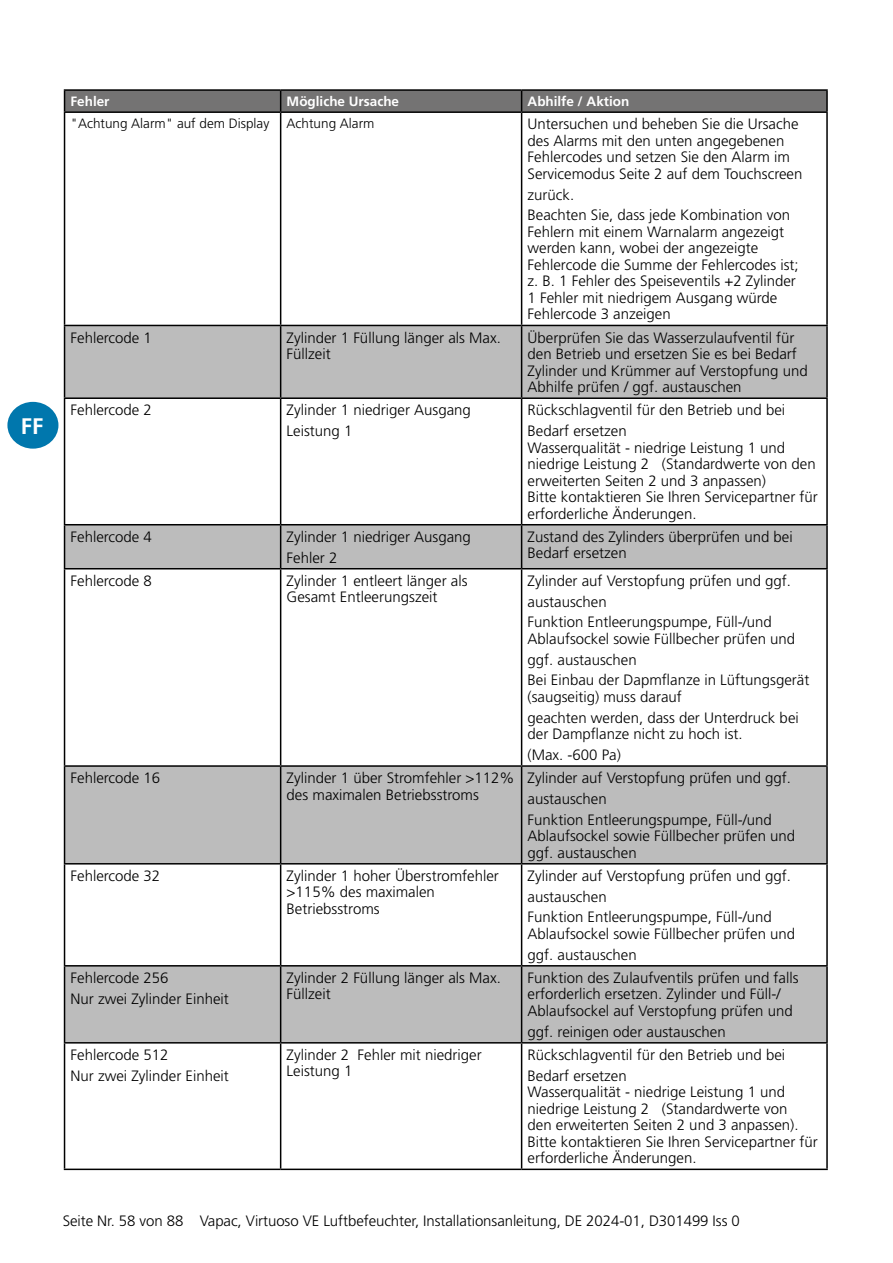
<style>
.page{position:relative;width:893px;height:1263px;background:#fff}
.page>*{position:absolute;margin:0;border:0;box-sizing:border-box;transform-origin:0 0}
.t1{font:700 22.5px "Frutiger LT Pro";color:#fff}
.t2{font:300 15px/16.5px "Frutiger LT Pro";color:#000}
.t3{font:300 13.5px "Frutiger LT Pro";color:#000}
.t4{font:700 13.5px "Frutiger LT Pro";color:#fff}
</style>
<div class="page">
<div style="left:7px;top:402px;width:51px;height:47px;background:#0077ad;border-radius:50%"></div>
<svg style="left:65px;top:326px;width:761px;height:716px"></svg>
<hr style="left:64px;top:89px;width:217px;height:2px;background:#000">
<hr style="left:281px;top:89px;width:241px;height:2px;background:#000">
<hr style="left:522px;top:89px;width:306px;height:2px;background:#000">
<div style="left:64px;top:90px;width:763px;height:21px;background:#747373"></div>
<hr style="left:826px;top:91px;width:2px;height:20px;background:#000">
<hr style="left:64px;top:111px;width:217px;height:2px;background:#000">
<hr style="left:64px;top:113px;width:1px;height:212px;background:#000">
<hr style="left:281px;top:111px;width:241px;height:2px;background:#000">
<hr style="left:280px;top:113px;width:1px;height:212px;background:#000">
<hr style="left:522px;top:111px;width:306px;height:2px;background:#000">
<hr style="left:521px;top:113px;width:1px;height:212px;background:#000">
<hr style="left:826px;top:113px;width:2px;height:212px;background:#000">
<hr style="left:64px;top:325px;width:217px;height:1px;background:#000">
<hr style="left:64px;top:326px;width:1px;height:71px;background:#000">
<hr style="left:281px;top:325px;width:241px;height:1px;background:#000">
<hr style="left:280px;top:326px;width:1px;height:71px;background:#000">
<hr style="left:522px;top:325px;width:306px;height:1px;background:#000">
<hr style="left:521px;top:326px;width:1px;height:71px;background:#000">
<hr style="left:826px;top:326px;width:2px;height:71px;background:#000">
<hr style="left:64px;top:397px;width:217px;height:2px;background:#000">
<hr style="left:64px;top:399px;width:1px;height:125px;background:#000">
<hr style="left:281px;top:397px;width:241px;height:2px;background:#000">
<hr style="left:280px;top:399px;width:1px;height:125px;background:#000">
<hr style="left:522px;top:397px;width:306px;height:2px;background:#000">
<hr style="left:521px;top:399px;width:1px;height:125px;background:#000">
<hr style="left:826px;top:399px;width:2px;height:125px;background:#000">
<hr style="left:64px;top:524px;width:217px;height:1px;background:#000">
<hr style="left:64px;top:525px;width:1px;height:43px;background:#000">
<hr style="left:281px;top:524px;width:241px;height:1px;background:#000">
<hr style="left:280px;top:525px;width:1px;height:43px;background:#000">
<hr style="left:522px;top:524px;width:306px;height:1px;background:#000">
<hr style="left:521px;top:525px;width:1px;height:43px;background:#000">
<hr style="left:826px;top:525px;width:2px;height:43px;background:#000">
<hr style="left:64px;top:568px;width:217px;height:1px;background:#000">
<hr style="left:64px;top:569px;width:1px;height:196px;background:#000">
<hr style="left:281px;top:568px;width:241px;height:1px;background:#000">
<hr style="left:280px;top:569px;width:1px;height:196px;background:#000">
<hr style="left:522px;top:568px;width:306px;height:1px;background:#000">
<hr style="left:521px;top:569px;width:1px;height:196px;background:#000">
<hr style="left:826px;top:569px;width:2px;height:196px;background:#000">
<hr style="left:64px;top:765px;width:217px;height:2px;background:#000">
<hr style="left:64px;top:767px;width:1px;height:96px;background:#000">
<hr style="left:281px;top:765px;width:241px;height:2px;background:#000">
<hr style="left:280px;top:767px;width:1px;height:96px;background:#000">
<hr style="left:522px;top:765px;width:306px;height:2px;background:#000">
<hr style="left:521px;top:767px;width:1px;height:96px;background:#000">
<hr style="left:826px;top:767px;width:2px;height:96px;background:#000">
<hr style="left:64px;top:863px;width:217px;height:1px;background:#000">
<hr style="left:64px;top:864px;width:1px;height:101px;background:#000">
<hr style="left:281px;top:863px;width:241px;height:1px;background:#000">
<hr style="left:280px;top:864px;width:1px;height:101px;background:#000">
<hr style="left:522px;top:863px;width:306px;height:1px;background:#000">
<hr style="left:521px;top:864px;width:1px;height:101px;background:#000">
<hr style="left:826px;top:864px;width:2px;height:101px;background:#000">
<hr style="left:64px;top:965px;width:217px;height:1px;background:#000">
<hr style="left:64px;top:966px;width:1px;height:76px;background:#000">
<hr style="left:281px;top:965px;width:241px;height:1px;background:#000">
<hr style="left:280px;top:966px;width:1px;height:76px;background:#000">
<hr style="left:522px;top:965px;width:306px;height:1px;background:#000">
<hr style="left:521px;top:966px;width:1px;height:76px;background:#000">
<hr style="left:826px;top:966px;width:2px;height:76px;background:#000">
<hr style="left:64px;top:1042px;width:217px;height:1px;background:#000">
<hr style="left:64px;top:1043px;width:1px;height:125px;background:#000">
<hr style="left:281px;top:1042px;width:241px;height:1px;background:#000">
<hr style="left:280px;top:1043px;width:1px;height:125px;background:#000">
<hr style="left:522px;top:1042px;width:306px;height:1px;background:#000">
<hr style="left:521px;top:1043px;width:1px;height:125px;background:#000">
<hr style="left:826px;top:1043px;width:2px;height:125px;background:#000">
<hr style="left:64px;top:1168px;width:217px;height:2px;background:#000">
<hr style="left:281px;top:1168px;width:241px;height:2px;background:#000">
<hr style="left:522px;top:1168px;width:306px;height:2px;background:#000">
<h1 class="t1" style="left:21px;top:413px;width:24px">FF</h1>
<p class="t4" style="left:71px;top:94px;width:41px">Fehler</p>
<p class="t4" style="left:287px;top:94px;width:114px">Mögliche Ursache</p>
<p class="t4" style="left:528px;top:94px;width:103px">Abhilfe / Aktion</p>
<p class="t3" style="left:71px;top:116px;width:200px">"Achtung Alarm" auf dem Display</p>
<p class="t3" style="left:287px;top:116px;width:89px">Achtung Alarm</p>
<p class="t2" style="left:528px;top:116px;width:276px">Untersuchen und beheben Sie die Ursache des Alarms mit den unten angegebenen Fehlercodes und setzen Sie den Alarm im Servicemodus Seite 2 auf dem Touchscreen</p>
<p class="t2" style="left:528px;top:184px;width:264px;line-height:20.7px">zurück.<br>Beachten Sie, dass jede Kombination von</p>
<p class="t2" style="left:528px;top:224px;width:273px">Fehlern mit einem Warnalarm angezeigt werden kann, wobei der angezeigte Fehlercode die Summe der Fehlercodes ist; z. B. 1 Fehler des Speiseventils +2 Zylinder 1 Fehler mit niedrigem Ausgang würde Fehlercode 3 anzeigen</p>
<p class="t2" style="left:71px;top:329px;width:83px">Fehlercode 1</p>
<p class="t2" style="left:287px;top:329px;width:216px">Zylinder 1 Füllung länger als Max.<br>Füllzeit</p>
<p class="t2" style="left:528px;top:329px;width:282px">Überprüfen Sie das Wasserzulaufventil für den Betrieb und ersetzen Sie es bei Bedarf Zylinder und Krümmer auf Verstopfung und Abhilfe prüfen / ggf. austauschen</p>
<p class="t2" style="left:71px;top:402px;width:83px">Fehlercode 2</p>
<p class="t2" style="left:287px;top:400px;width:186px;line-height:20.7px">Zylinder 1 niedriger Ausgang<br>Leistung 1</p>
<p class="t2" style="left:528px;top:400px;width:259px;line-height:20.7px">Rückschlagventil für den Betrieb und bei<br>Bedarf ersetzen</p>
<p class="t2" style="left:528px;top:439px;width:292px">Wasserqualität - niedrige Leistung 1 und niedrige Leistung 2 (Standardwerte von den erweiterten Seiten 2 und 3 anpassen)<br>Bitte kontaktieren Sie Ihren Servicepartner für erforderliche Änderungen.</p>
<p class="t2" style="left:71px;top:529px;width:83px">Fehlercode 4</p>
<p class="t2" style="left:287px;top:526px;width:186px;line-height:20.7px">Zylinder 1 niedriger Ausgang<br>Fehler 2</p>
<p class="t2" style="left:528px;top:529px;width:267px">Zustand des Zylinders überprüfen und bei<br>Bedarf ersetzen</p>
<p class="t2" style="left:71px;top:573px;width:83px">Fehlercode 8</p>
<p class="t2" style="left:287px;top:573px;width:182px">Zylinder 1 entleert länger als<br>Gesamt Entleerungszeit</p>
<p class="t2" style="left:528px;top:570px;width:265px;line-height:20.7px">Zylinder auf Verstopfung prüfen und ggf. austauschen<br>Funktion Entleerungspumpe, Füll-/und</p>
<p class="t2" style="left:528px;top:628px;width:283px;line-height:20.7px">Ablaufsockel sowie Füllbecher prüfen und ggf. austauschen<br>Bei Einbau der Dapmflanze in Lüftungsgerät</p>
<p class="t2" style="left:528px;top:686px;width:273px;line-height:20.7px">(saugseitig) muss darauf<br>geachten werden, dass der Unterdruck bei</p>
<p class="t2" style="left:528px;top:724px;width:217px;line-height:20.7px">der Dampflanze nicht zu hoch ist. (Max. -600 Pa)</p>
<p class="t2" style="left:71px;top:770px;width:91px">Fehlercode 16</p>
<p class="t2" style="left:287px;top:770px;width:229px">Zylinder 1 über Stromfehler &gt;112% des maximalen Betriebsstroms</p>
<p class="t2" style="left:528px;top:768px;width:265px;line-height:20.7px">Zylinder auf Verstopfung prüfen und ggf. austauschen<br>Funktion Entleerungspumpe, Füll-/und</p>
<p class="t2" style="left:528px;top:828px;width:269px">Ablaufsockel sowie Füllbecher prüfen und ggf. austauschen</p>
<p class="t2" style="left:71px;top:868px;width:91px">Fehlercode 32</p>
<p class="t2" style="left:287px;top:868px;width:214px">Zylinder 1 hoher Überstromfehler &gt;115% des maximalen<br>Betriebsstroms</p>
<p class="t2" style="left:528px;top:865px;width:265px;line-height:20.7px">Zylinder auf Verstopfung prüfen und ggf. austauschen<br>Funktion Entleerungspumpe, Füll-/und</p>
<p class="t2" style="left:528px;top:923px;width:269px;line-height:20.7px">Ablaufsockel sowie Füllbecher prüfen und ggf. austauschen</p>
<p class="t2" style="left:71px;top:967px;width:160px;line-height:20.7px">Fehlercode 256<br>Nur zwei Zylinder Einheit</p>
<p class="t2" style="left:287px;top:970px;width:216px">Zylinder 2 Füllung länger als Max.<br>Füllzeit</p>
<p class="t2" style="left:528px;top:970px;width:272px">Funktion des Zulaufventils prüfen und falls erforderlich ersetzen. Zylinder und Füll-/<br>Ablaufsockel auf Verstopfung prüfen und</p>
<p class="t2" style="left:528px;top:1023px;width:200px">ggf. reinigen oder austauschen</p>
<p class="t2" style="left:71px;top:1044px;width:160px;line-height:20.7px">Fehlercode 512<br>Nur zwei Zylinder Einheit</p>
<p class="t2" style="left:287px;top:1047px;width:196px">Zylinder 2 Fehler mit niedriger<br>Leistung 1</p>
<p class="t2" style="left:528px;top:1044px;width:259px;line-height:20.7px">Rückschlagventil für den Betrieb und bei<br>Bedarf ersetzen</p>
<p class="t2" style="left:528px;top:1084px;width:292px">Wasserqualität - niedrige Leistung 1 und niedrige Leistung 2 (Standardwerte von<br>den erweiterten Seiten 2 und 3 anpassen).<br>Bitte kontaktieren Sie Ihren Servicepartner für erforderliche Änderungen.</p>
<p class="t2" style="left:63px;top:1213px;width:679px">Seite Nr. 58 von 88 Vapac, Virtuoso VE Luftbefeuchter, Installationsanleitung, DE 2024-01, D301499 Iss 0</p>
</div>
